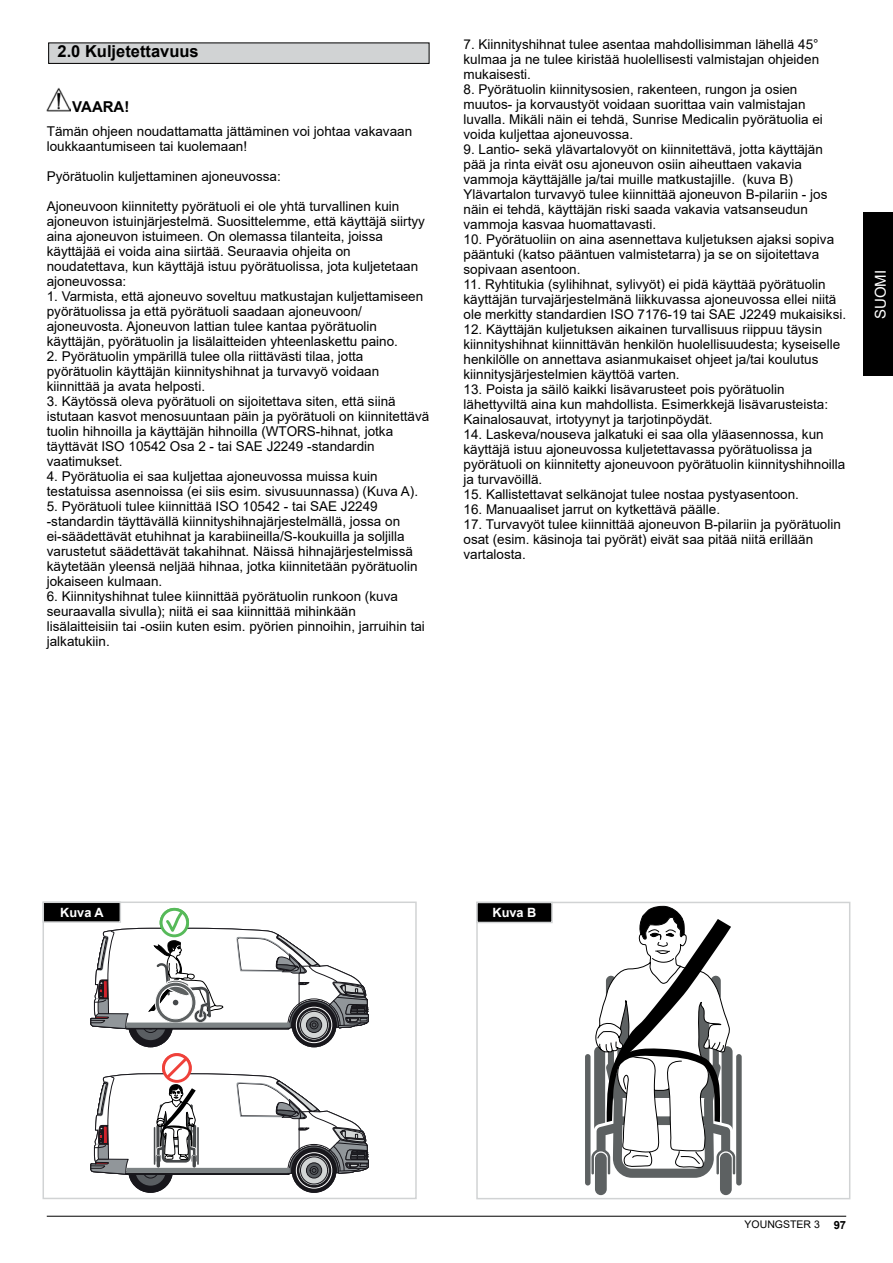
<style>
.page{position:relative;width:893px;height:1263px;background:#fff}
.page>*{position:absolute;margin:0;border:0;box-sizing:border-box;transform-origin:0 0}
.t1{font:700 16.5px "Arial";color:#000}
.t2{font:700 15px "Arial";color:#000}
.t3{font:15px "Arial";color:#fff}
.t4{font:13.5px/15px "Arial";color:#000}
.t5{font:700 12.75px "Arial";color:#fff}
.t6{font:10.5px "Arial";color:#000}
.s1{font-weight:700;font-size:11.25px}
</style>
<div class="page">
<div style="left:863px;top:213px;width:30px;height:163px;background:#000"></div>
<hr style="left:47px;top:1216px;width:799px;height:1px;background:#000">
<div style="left:49px;top:43px;width:380px;height:20px;background:#d1d3d4"></div>
<div style="left:48px;top:43px;width:381px;height:21px;border:1px solid #000"></div>
<img style="left:47px;top:87px;width:24px;height:25px">
<div style="left:128px;top:1002px;width:45px;height:45px;background:#18171c;border-radius:50%"></div>
<svg style="left:135px;top:1010px;width:31px;height:30px"></svg>
<svg style="left:143px;top:1017px;width:15px;height:15px"></svg>
<div style="left:143px;top:1017px;width:15px;height:16px;border:1px solid #18171c;border-radius:50%"></div>
<svg style="left:292px;top:1002px;width:44px;height:45px"></svg>
<svg style="left:299px;top:1010px;width:30px;height:30px"></svg>
<div style="left:299px;top:1009px;width:30px;height:31px;border:1px solid #18171c;border-radius:50%"></div>
<div style="left:296px;top:1007px;width:36px;height:36px;border:1px solid #fff;border-radius:50%"></div>
<div style="left:300px;top:1011px;width:28px;height:28px;border:1px solid #18171c;border-radius:50%"></div>
<svg style="left:306px;top:1017px;width:16px;height:15px"></svg>
<div style="left:306px;top:1017px;width:16px;height:16px;border:1px solid #18171c;border-radius:50%"></div>
<div style="left:128px;top:1148px;width:45px;height:45px;background:#18171c;border-radius:50%"></div>
<div style="left:135px;top:1155px;width:31px;height:31px;background:#5a5e62;border-radius:50%"></div>
<div style="left:143px;top:1163px;width:15px;height:15px;border:1px solid #18171c;border-radius:50%"></div>
<svg style="left:292px;top:1148px;width:44px;height:45px"></svg>
<svg style="left:299px;top:1155px;width:30px;height:31px"></svg>
<div style="left:299px;top:1155px;width:30px;height:31px;border:1px solid #18171c;border-radius:50%"></div>
<div style="left:296px;top:1152px;width:36px;height:36px;border:1px solid #fff;border-radius:50%"></div>
<div style="left:300px;top:1157px;width:28px;height:27px;border:1px solid #18171c;border-radius:50%"></div>
<svg style="left:306px;top:1163px;width:16px;height:15px"></svg>
<div style="left:306px;top:1163px;width:16px;height:15px;border:1px solid #18171c;border-radius:50%"></div>
<div style="left:162px;top:1053px;width:30px;height:30px;border:3px solid #ef413a;border-radius:50%"></div>
<div style="left:160px;top:908px;width:29px;height:29px;border:3px solid #57ba5a;border-radius:50%"></div>
<svg style="left:91px;top:909px;width:278px;height:120px"></svg>
<div style="left:126px;top:1022px;width:164px;height:5px;background:#7d8385"></div>
<svg style="left:91px;top:1055px;width:278px;height:120px"></svg>
<div style="left:43px;top:901px;width:374px;height:298px;border:2px solid #d1d3d4"></div>
<div style="left:43px;top:902px;width:77px;height:20px;background:#000"></div>
<div style="left:43px;top:901px;width:78px;height:22px;border:2px solid #d1d3d4"></div>
<div style="left:720px;top:1153px;width:12px;height:42px;background:#5d6162;border-radius:6px"></div>
<div style="left:736px;top:1054px;width:6px;height:131px;background:#5d6162;border-radius:3px"></div>
<div style="left:585px;top:1054px;width:5px;height:131px;background:#5d6162;border-radius:3px"></div>
<div style="left:595px;top:1153px;width:12px;height:42px;background:#5d6162;border-radius:6px"></div>
<svg style="left:591px;top:906px;width:144px;height:272px"></svg>
<div style="left:476px;top:902px;width:374px;height:297px;border:2px solid #d1d3d4"></div>
<div style="left:477px;top:902px;width:75px;height:20px;background:#000"></div>
<div style="left:476px;top:902px;width:77px;height:21px;border:2px solid #d1d3d4"></div>
<p class="t1" style="left:58px;top:40px;width:143px">2.0 Kuljetettavuus</p>
<p class="t2" style="left:72px;top:96px;width:59px">VAARA!</p>
<p class="t4" style="left:47px;top:123px;width:367px">Tämän ohjeen noudattamatta jättäminen voi johtaa vakavaan loukkaantumiseen tai kuolemaan!</p>
<p class="t4" style="left:47px;top:168px;width:236px">Pyörätuolin kuljettaminen ajoneuvossa:</p>
<p class="t4" style="left:47px;top:198px;width:380px">Ajoneuvoon kiinnitetty pyörätuoli ei ole yhtä turvallinen kuin ajoneuvon istuinjärjestelmä. Suosittelemme, että käyttäjä siirtyy aina ajoneuvon istuimeen. On olemassa tilanteita, joissa käyttäjää ei voida aina siirtää. Seuraavia ohjeita on noudatettava, kun käyttäjä istuu pyörätuolissa, jota kuljetetaan ajoneuvossa:</p>
<p class="t4" style="left:47px;top:288px;width:378px">1. Varmista, että ajoneuvo soveltuu matkustajan kuljettamiseen pyörätuolissa ja että pyörätuoli saadaan ajoneuvoon/ ajoneuvosta. Ajoneuvon lattian tulee kantaa pyörätuolin käyttäjän, pyörätuolin ja lisälaitteiden yhteenlaskettu paino.</p>
<p class="t4" style="left:47px;top:348px;width:334px">2. Pyörätuolin ympärillä tulee olla riittävästi tilaa, jotta pyörätuolin käyttäjän kiinnityshihnat ja turvavyö voidaan kiinnittää ja avata helposti.</p>
<p class="t4" style="left:47px;top:393px;width:384px">3. Käytössä oleva pyörätuoli on sijoitettava siten, että siinä istutaan kasvot menosuuntaan päin ja pyörätuoli on kiinnitettävä tuolin hihnoilla ja käyttäjän hihnoilla (WTORS-hihnat, jotka täyttävät ISO 10542 Osa 2 - tai SAE J2249 -standardin vaatimukset.</p>
<p class="t4" style="left:47px;top:468px;width:373px">4. Pyörätuolia ei saa kuljettaa ajoneuvossa muissa kuin testatuissa asennoissa (ei siis esim. sivusuunnassa) (Kuva A).</p>
<p class="t4" style="left:47px;top:498px;width:372px">5. Pyörätuoli tulee kiinnittää ISO 10542 - tai SAE J2249 -standardin täyttävällä kiinnityshihnajärjestelmällä, jossa on ei-säädettävät etuhihnat ja karabiineilla/S-koukuilla ja soljilla varustetut säädettävät takahihnat. Näissä hihnajärjestelmissä käytetään yleensä neljää hihnaa, jotka kiinnitetään pyörätuolin jokaiseen kulmaan.</p>
<p class="t4" style="left:47px;top:588px;width:380px">6. Kiinnityshihnat tulee kiinnittää pyörätuolin runkoon (kuva seuraavalla sivulla); niitä ei saa kiinnittää mihinkään lisälaitteisiin tai -osiin kuten esim. pyörien pinnoihin, jarruihin tai jalkatukiin.</p>
<p class="t4" style="left:463px;top:37px;width:357px;text-align:justify">7. Kiinnityshihnat tulee asentaa mahdollisimman lähellä 45° kulmaa ja ne tulee kiristää huolellisesti valmistajan ohjeiden mukaisesti.</p>
<p class="t4" style="left:463px;top:82px;width:361px">8. Pyörätuolin kiinnitysosien, rakenteen, rungon ja osien muutos- ja korvaustyöt voidaan suorittaa vain valmistajan luvalla. Mikäli näin ei tehdä, Sunrise Medicalin pyörätuolia ei voida kuljettaa ajoneuvossa.</p>
<p class="t4" style="left:463px;top:142px;width:365px">9. Lantio- sekä ylävartalovyöt on kiinnitettävä, jotta käyttäjän pää ja rinta eivät osu ajoneuvon osiin aiheuttaen vakavia vammoja käyttäjälle ja/tai muille matkustajille. (kuva B)<br>Ylävartalon turvavyö tulee kiinnittää ajoneuvon B-pilariin - jos näin ei tehdä, käyttäjän riski saada vakavia vatsanseudun vammoja kasvaa huomattavasti.</p>
<p class="t4" style="left:463px;top:232px;width:372px">10. Pyörätuoliin on aina asennettava kuljetuksen ajaksi sopiva pääntuki (katso pääntuen valmistetarra) ja se on sijoitettava sopivaan asentoon.</p>
<p class="t4" style="left:463px;top:277px;width:384px">11. Ryhtitukia (sylihihnat, sylivyöt) ei pidä käyttää pyörätuolin käyttäjän turvajärjestelmänä liikkuvassa ajoneuvossa ellei niitä ole merkitty standardien ISO 7176-19 tai SAE J2249 mukaisiksi.</p>
<p class="t4" style="left:463px;top:322px;width:378px">12. Käyttäjän kuljetuksen aikainen turvallisuus riippuu täysin kiinnityshihnat kiinnittävän henkilön huolellisuudesta; kyseiselle henkilölle on annettava asianmukaiset ohjeet ja/tai koulutus kiinnitysjärjestelmien käyttöä varten.</p>
<p class="t4" style="left:463px;top:382px;width:366px">13. Poista ja säilö kaikki lisävarusteet pois pyörätuolin lähettyviltä aina kun mahdollista. Esimerkkejä lisävarusteista:<br>Kainalosauvat, irtotyynyt ja tarjotinpöydät.</p>
<p class="t4" style="left:463px;top:427px;width:383px">14. Laskeva/nouseva jalkatuki ei saa olla yläasennossa, kun käyttäjä istuu ajoneuvossa kuljetettavassa pyörätuolissa ja pyörätuoli on kiinnitetty ajoneuvoon pyörätuolin kiinnityshihnoilla ja turvavöillä.</p>
<p class="t4" style="left:463px;top:487px;width:337px">15. Kallistettavat selkänojat tulee nostaa pystyasentoon.</p>
<p class="t4" style="left:463px;top:502px;width:258px">16. Manuaaliset jarrut on kytkettävä päälle.</p>
<p class="t4" style="left:463px;top:517px;width:379px">17. Turvavyöt tulee kiinnittää ajoneuvon B-pilariin ja pyörätuolin osat (esim. käsinoja tai pyörät) eivät saa pitää niitä erillään vartalosta.</p>
<p class="t3" style="left:870px;top:319px;width:51px;rotate:-90deg">SUOMI</p>
<p class="t5" style="left:60px;top:903px;width:45px">Kuva A</p>
<p class="t5" style="left:492px;top:904px;width:45px">Kuva B</p>
<p class="t6" style="left:745px;top:1217px;width:103px">YOUNGSTER 3 <span class="s1">97</span></p>
</div>
